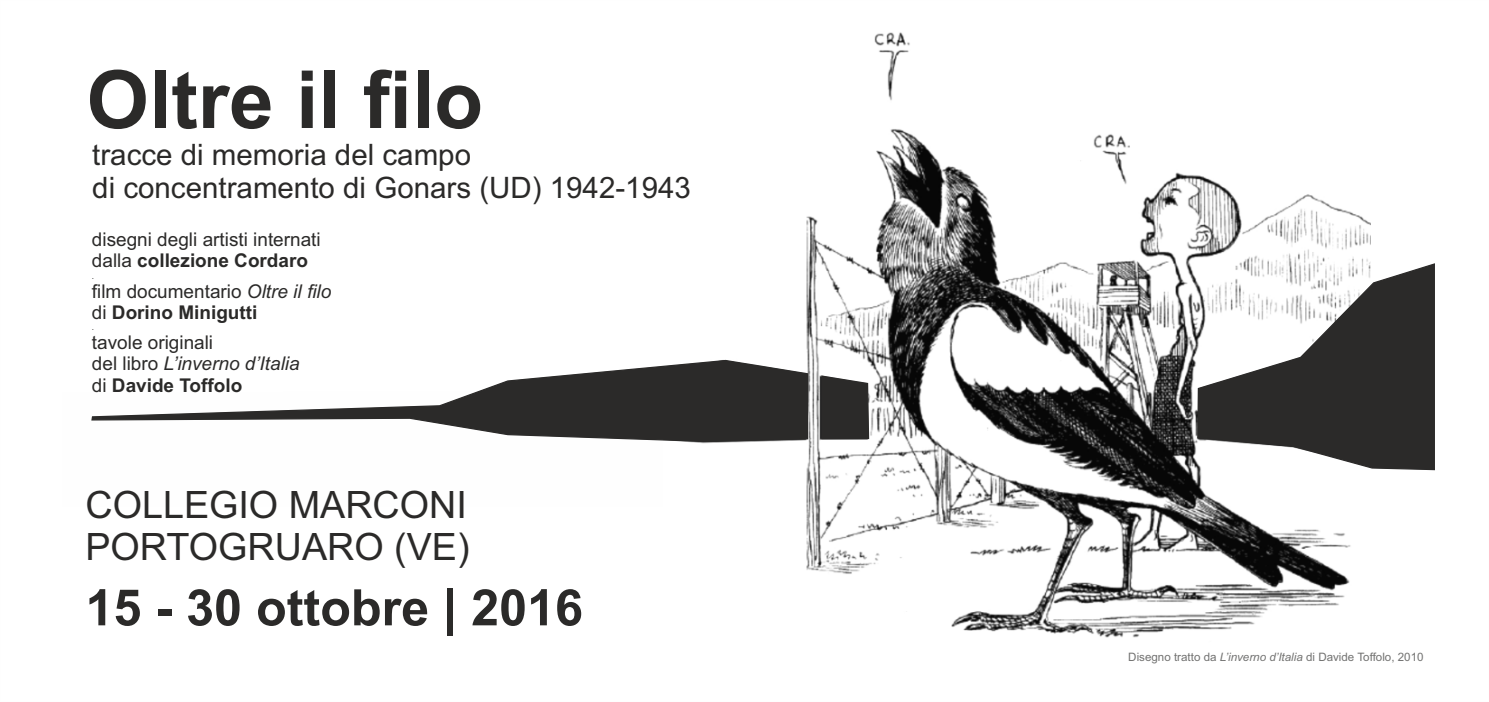
<style>
.page{position:relative;width:1489px;height:702px;background:#fff}
.page>*{position:absolute;margin:0;border:0;box-sizing:border-box;transform-origin:0 0}
.t1{font:700 80.25px "Arial";color:#2b2a29}
.t2{font:700 50.25px "Arial";color:#2b2a29}
.t3{font:37.75px/42px "Arial";color:#2b2a29}
.t4{font:29.5px/33px "Arial";color:#2b2a29}
.t5{font:19px/21.2px "Arial";color:#2b2a29}
.t6{font:11.5px "Arial";color:#727271}
.t7{font:8px "Arial";color:#2b2a29}
.s1{font-weight:700}
.s2{font-style:italic}
</style>
<div class="page">
<img style="left:689px;top:32px;width:681px;height:606px">
<svg style="left:1196px;top:262px;width:239px;height:209px;fill:#2b2a29"></svg>
<svg style="left:91px;top:359px;width:778px;height:83px"></svg>
<h1 class="t1" style="left:87px;top:69px;width:398px">Oltre il filo</h1>
<h3 class="t4" style="left:92px;top:140px;width:600px">tracce di memoria del campo<br>di concentramento di Gonars (UD) 1942-1943</h3>
<p class="t5" style="left:92px;top:231px;width:230px">disegni degli artisti internati dalla <span class="s1">collezione Cordaro</span></p>
<p class="t7" style="left:92px;top:273px;width:4px">.</p>
<p class="t5" style="left:92px;top:282px;width:241px">film documentario <span class="s2">Oltre il filo </span>di <span class="s1">Dorino Minigutti</span></p>
<p class="t7" style="left:92px;top:324px;width:4px">.</p>
<p class="t5" style="left:92px;top:333px;width:209px">tavole originali<br>del libro <span class="s2">L’inverno d’Italia </span>di <span class="s1">Davide Toffolo</span></p>
<h3 class="t3" style="left:85px;top:487px;width:385px">COLLEGIO MARCONI<br>PORTOGRUARO (VE)</h3>
<h2 class="t2" style="left:85px;top:588px;width:499px">15 - 30 ottobre | 2016</h2>
<p class="t6" style="left:1128px;top:653px;width:297px">Disegno tratto da <span class="s2">L’inverno d’Italia</span> di Davide Toffolo, 2010</p>
</div>
